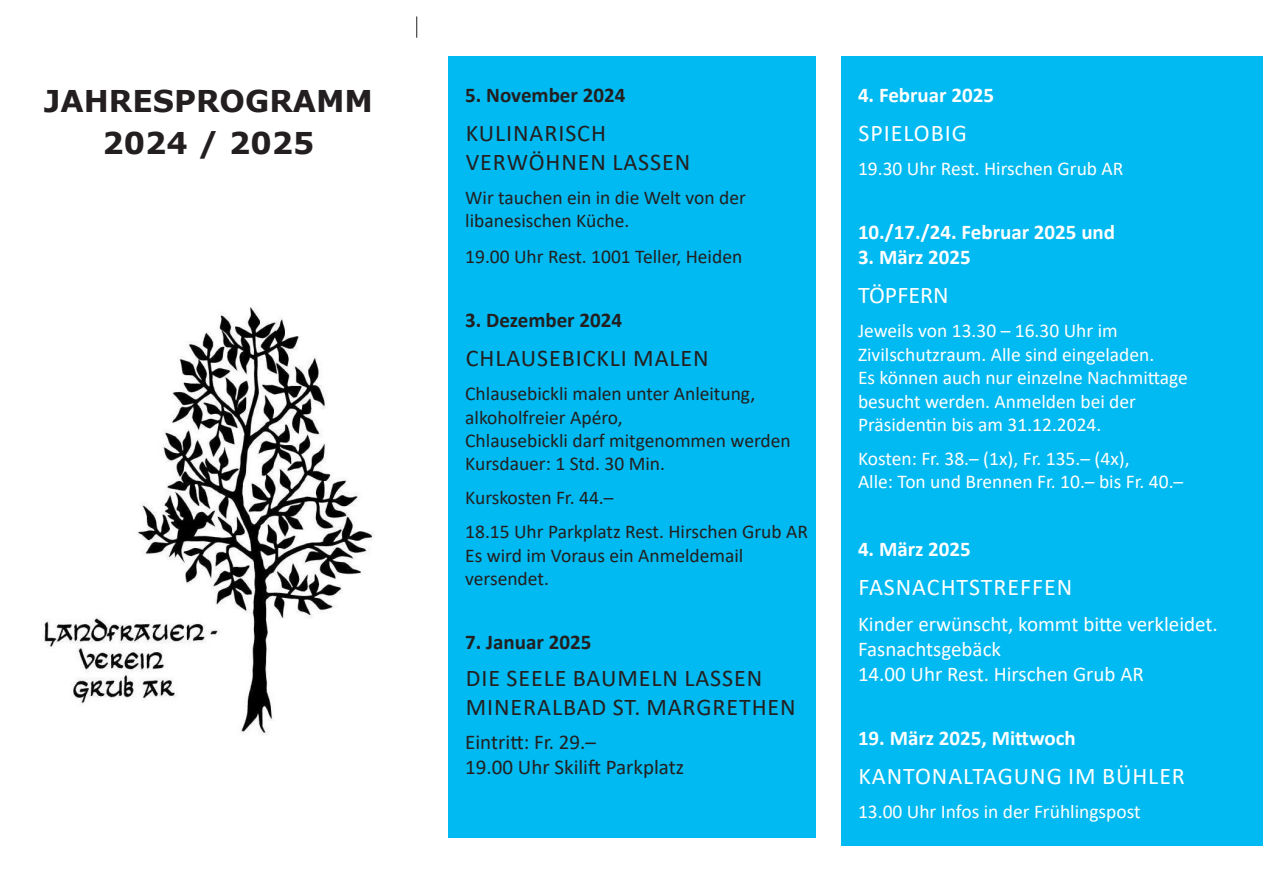
<style>
.page{position:relative;width:1263px;height:893px;background:#fff}
.page>*{position:absolute;margin:0;border:0;box-sizing:border-box;transform-origin:0 0}
.t1{font:700 30px "Verdana";color:#231f20}
.t2{font:24px/28.8px "Calibri";letter-spacing:.04em;color:#231f20}
.t3{font:24px "Calibri";letter-spacing:.04em;color:#fff}
.t4{font:24px "Calibri";color:#fff}
.t5{font:21px/25.2px "Calibri";color:#fff}
.t6{font:700 21px "Calibri";color:#fff}
.t7{font:700 21px "Calibri";color:#231f20}
.t8{font:21px/25.2px "Calibri";color:#231f20}
.t9{font:19.5px/23.4px "Calibri";color:#fff}
.t10{font:19.5px/23.4px "Calibri";color:#231f20}
</style>
<div class="page">
<div style="left:841px;top:56px;width:422px;height:790px;background:#00baf1"></div>
<img style="left:44px;top:307px;width:330px;height:429px">
<div style="left:448px;top:56px;width:367px;height:782px;background:#00baf1"></div>
<svg style="left:416px;top:16px;width:1px;height:22px"></svg>
<p class="t1" style="left:44px;top:80px;width:331px">JAHRESPROGRAMM</p>
<p class="t1" style="left:103px;top:122px;width:213px">2024 / 2025</p>
<p class="t7" style="left:465px;top:80px;width:162px">5. November 2024</p>
<p class="t2" style="left:466px;top:118px;width:226px">KULINARISCH<br>VERWÖHNEN LASSEN</p>
<p class="t10" style="left:465px;top:185px;width:282px">Wir tauchen ein in die Welt von der libanesischen Küche.</p>
<p class="t10" style="left:465px;top:245px;width:279px">19.00 Uhr Rest. 1001 Teller, Heiden</p>
<p class="t7" style="left:465px;top:305px;width:158px">3. Dezember 2024</p>
<p class="t2" style="left:466px;top:343px;width:245px">CHLAUSEBICKLI MALEN</p>
<p class="t10" style="left:465px;top:382px;width:327px">Chlausebickli malen unter Anleitung, alkoholfreier Apéro,<br>Chlausebickli darf mitgenommen werden<br>Kursdauer: 1 Std. 30 Min.</p>
<p class="t10" style="left:465px;top:486px;width:150px">Kurskosten Fr. 44.–</p>
<p class="t10" style="left:465px;top:520px;width:344px">18.15 Uhr Parkplatz Rest. Hirschen Grub AR<br>Es wird im Voraus ein Anmeldemail versendet.</p>
<p class="t7" style="left:465px;top:627px;width:128px">7. Januar 2025</p>
<p class="t2" style="left:466px;top:663px;width:331px">DIE SEELE BAUMELN LASSEN<br>MINERALBAD ST. MARGRETHEN</p>
<p class="t8" style="left:465px;top:728px;width:220px">Eintritt: Fr. 29.–<br>19.00 Uhr Skilift Parkplatz</p>
<p class="t6" style="left:858px;top:80px;width:138px">4. Februar 2025</p>
<p class="t3" style="left:858px;top:117px;width:110px">SPIELOBIG</p>
<p class="t9" style="left:858px;top:157px;width:267px">19.30 Uhr Rest. Hirschen Grub AR</p>
<p class="t6" style="left:858px;top:217px;width:259px">10./17./24. Februar 2025 und</p>
<p class="t6" style="left:858px;top:242px;width:114px">3. März 2025</p>
<p class="t4" style="left:858px;top:279px;width:92px">TÖPFERN</p>
<p class="t9" style="left:858px;top:319px;width:331px">Jeweils von 13.30 – 16.30 Uhr im Zivilschutzraum. Alle sind eingeladen.<br>Es können auch nur einzelne Nachmittage besucht werden. Anmelden bei der Präsidentin bis am 31.12.2024.</p>
<p class="t9" style="left:858px;top:446px;width:327px">Kosten: Fr. 38.– (1x), Fr. 135.– (4x),<br>Alle: Ton und Brennen Fr. 10.– bis Fr. 40.–</p>
<p class="t6" style="left:858px;top:534px;width:114px">4. März 2025</p>
<p class="t3" style="left:858px;top:570px;width:215px">FASNACHTSTREFFEN</p>
<p class="t5" style="left:858px;top:611px;width:361px">Kinder erwünscht, kommt bitte verkleidet.<br>Fasnachtsgebäck<br>14.00 Uhr Rest. Hirschen Grub AR</p>
<p class="t6" style="left:858px;top:723px;width:219px">19. März 2025, Mittwoch</p>
<p class="t3" style="left:858px;top:759px;width:328px">KANTONALTAGUNG IM BÜHLER</p>
<p class="t9" style="left:858px;top:799px;width:284px">13.00 Uhr Infos in der Frühlingspost</p>
</div>
